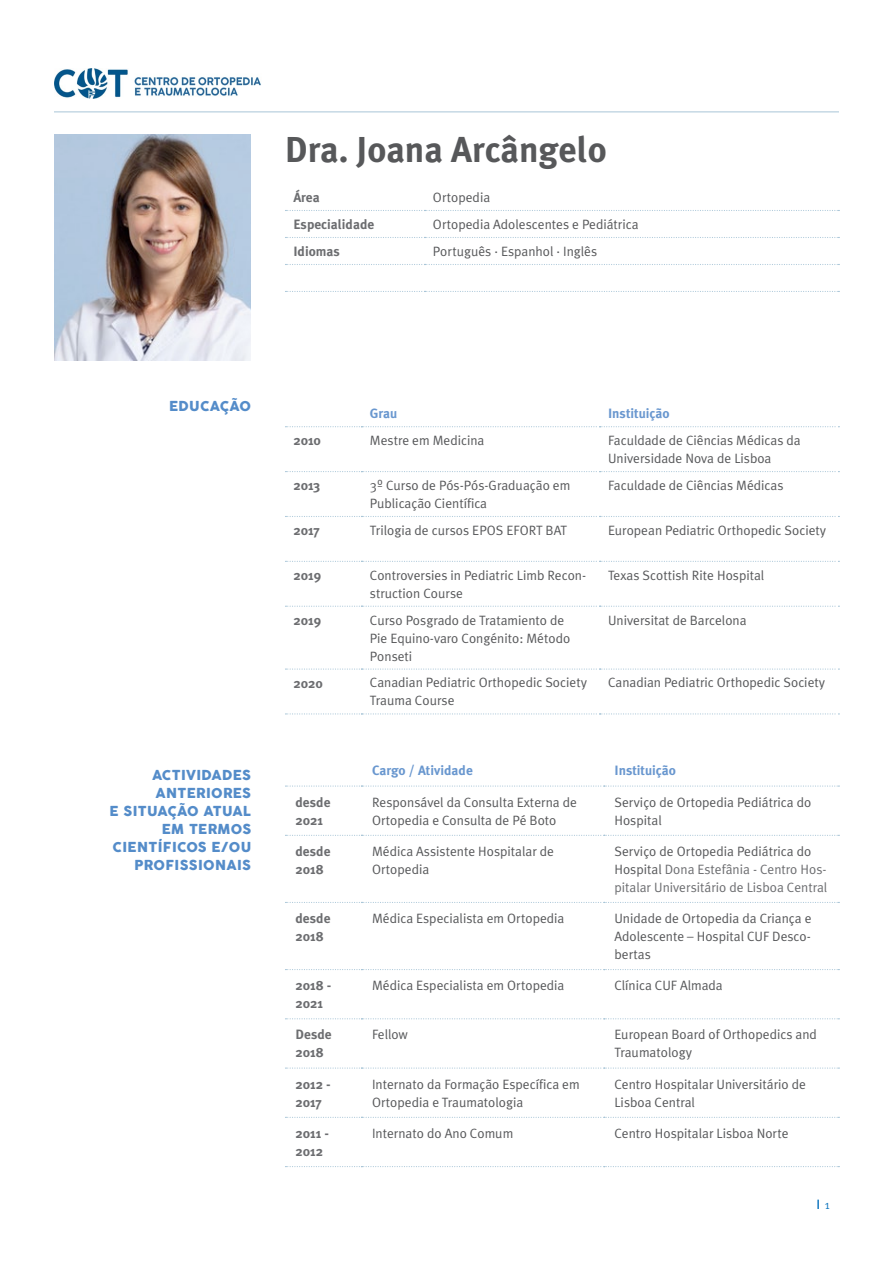
<style>
.page{position:relative;width:893px;height:1263px;background:#fff}
.page>*{position:absolute;margin:0;border:0;box-sizing:border-box;transform-origin:0 0}
.t1{font:700 36px "Meta Plus";color:#57585a}
.t2{font:13.5px/18px "Meta Plus Normal";color:#57585a}
.t3{font:700 13.5px/18px "Meta Plus";color:#6c6d70}
.t4{font:13.5px/18px "Meta Plus Normal";color:#6c6d70}
.t5{font:13.5px/18px "Cocogoose";letter-spacing:.025em;color:#548cc9;text-align:right}
.t6{font:700 13.5px "Meta Plus";color:#6997cf}
.t7{font:12px "Meta Plus Normal";color:#177ac0}
.s1{color:#57585a}
</style>
<div class="page">
<svg style="left:817px;top:1199px;width:2px;height:10px"></svg>
<img style="left:54px;top:68px;width:207px;height:31px">
<hr style="left:54px;top:112px;width:785px;height:1px;background:#a8c5d7">
<img style="left:54px;top:135px;width:197px;height:226px">
<svg style="left:285px;top:210px;width:554px;height:1px"></svg>
<svg style="left:285px;top:237px;width:554px;height:1px"></svg>
<svg style="left:285px;top:264px;width:554px;height:1px"></svg>
<svg style="left:285px;top:291px;width:554px;height:1px"></svg>
<svg style="left:285px;top:426px;width:554px;height:1px"></svg>
<svg style="left:285px;top:471px;width:554px;height:1px"></svg>
<svg style="left:285px;top:516px;width:554px;height:1px"></svg>
<svg style="left:285px;top:561px;width:554px;height:1px"></svg>
<svg style="left:285px;top:606px;width:554px;height:1px"></svg>
<svg style="left:285px;top:668px;width:554px;height:2px"></svg>
<svg style="left:285px;top:713px;width:554px;height:1px"></svg>
<svg style="left:285px;top:785px;width:554px;height:2px"></svg>
<svg style="left:285px;top:835px;width:554px;height:1px"></svg>
<svg style="left:285px;top:902px;width:554px;height:1px"></svg>
<svg style="left:285px;top:969px;width:554px;height:1px"></svg>
<svg style="left:285px;top:1018px;width:554px;height:1px"></svg>
<svg style="left:285px;top:1067px;width:554px;height:2px"></svg>
<svg style="left:285px;top:1117px;width:554px;height:1px"></svg>
<svg style="left:285px;top:1166px;width:554px;height:1px"></svg>
<p class="t1" style="left:285px;top:129px;width:323px">Dra. Joana Arcângelo</p>
<p class="t3" style="left:293px;top:188px;width:28px">Área</p>
<p class="t2" style="left:433px;top:188px;width:59px">Ortopedia</p>
<p class="t3" style="left:293px;top:215px;width:82px">Especialidade</p>
<p class="t2" style="left:433px;top:215px;width:207px">Ortopedia Adolescentes e Pediátrica</p>
<p class="t3" style="left:293px;top:242px;width:48px">Idiomas</p>
<p class="t2" style="left:433px;top:242px;width:166px">Português ∙ Espanhol ∙ Inglês</p>
<p class="t5" style="left:169px;top:397px;width:83px">EDUCAÇÃO</p>
<p class="t5" style="left:152px;top:767px;width:101px">ACTIVIDADES</p>
<p class="t5" style="left:155px;top:785px;width:97px">ANTERIORES</p>
<p class="t5" style="left:110px;top:803px;width:143px">E SITUAÇÃO ATUAL</p>
<p class="t5" style="left:113px;top:821px;width:140px">EM TERMOS<br>CIENTÍFICOS E/OU<br>PROFISSIONAIS</p>
<p class="t6" style="left:370px;top:406px;width:29px">Grau</p>
<p class="t6" style="left:608px;top:406px;width:63px">Instituição</p>
<p class="t3" style="left:293px;top:431px;width:29px">2010</p>
<p class="t2" style="left:370px;top:431px;width:116px">Mestre em Medicina</p>
<p class="t2" style="left:608px;top:431px;width:194px">Faculdade de Ciências Médicas da<br>Universidade Nova de Lisboa</p>
<p class="t3" style="left:293px;top:476px;width:29px">2013</p>
<p class="t2" style="left:370px;top:476px;width:202px">3º Curso de Pós-Pós-Graduação em<br>Publicação Científica</p>
<p class="t2" style="left:608px;top:476px;width:177px">Faculdade de Ciências Médicas</p>
<p class="t3" style="left:293px;top:521px;width:28px">2017</p>
<p class="t2" style="left:370px;top:521px;width:199px">Trilogia de cursos EPOS EFORT BAT</p>
<p class="t2" style="left:608px;top:521px;width:220px">European Pediatric Orthopedic Society</p>
<p class="t3" style="left:293px;top:566px;width:29px">2019</p>
<p class="t2" style="left:370px;top:566px;width:218px">Controversies in Pediatric Limb Recon&shy;struction Course</p>
<p class="t2" style="left:608px;top:566px;width:158px">Texas Scottish Rite Hospital</p>
<p class="t3" style="left:293px;top:611px;width:29px">2019</p>
<p class="t2" style="left:370px;top:611px;width:202px">Curso Posgrado de Tratamiento de<br>Pie Equino-varo Congénito: Método<br>Ponseti</p>
<p class="t2" style="left:608px;top:611px;width:140px">Universitat de Barcelona</p>
<p class="t3" style="left:293px;top:674px;width:31px">2020</p>
<p class="t2" style="left:370px;top:674px;width:219px">Canadian Pediatric Orthopedic Society<br>Trauma Course</p>
<p class="t2" style="left:608px;top:674px;width:219px">Canadian Pediatric Orthopedic Society</p>
<p class="t6" style="left:372px;top:763px;width:102px">Cargo / Atividade</p>
<p class="t6" style="left:614px;top:763px;width:63px">Instituição</p>
<p class="t3" style="left:296px;top:793px;width:37px">desde<br>2021</p>
<p class="t2" style="left:372px;top:793px;width:206px">Responsável da Consulta Externa de<br>Ortopedia e Consulta de Pé Boto</p>
<p class="t2" style="left:614px;top:793px;width:198px">Serviço de Ortopedia Pediátrica do<br>Hospital</p>
<p class="t3" style="left:296px;top:842px;width:37px">desde<br>2018</p>
<p class="t2" style="left:372px;top:842px;width:183px">Médica Assistente Hospitalar de<br>Ortopedia</p>
<p class="t4" style="left:614px;top:842px;width:214px"><span class="s1">Serviço de Ortopedia Pediátrica do<br>Hospital</span> Dona Estefânia - Centro Hos&shy;pitalar Universitário de Lisboa Central</p>
<p class="t3" style="left:296px;top:909px;width:37px">desde<br>2018</p>
<p class="t2" style="left:372px;top:909px;width:194px">Médica Especialista em Ortopedia</p>
<p class="t2" style="left:614px;top:909px;width:199px;text-align:justify">Unidade de Ortopedia da Criança e Adolescente – Hospital CUF Desco&shy;bertas</p>
<p class="t3" style="left:296px;top:976px;width:38px">2018 -<br>2021</p>
<p class="t2" style="left:372px;top:976px;width:194px">Médica Especialista em Ortopedia</p>
<p class="t2" style="left:614px;top:976px;width:110px">Clínica CUF Almada</p>
<p class="t3" style="left:296px;top:1026px;width:38px">Desde<br>2018</p>
<p class="t2" style="left:372px;top:1025px;width:37px">Fellow</p>
<p class="t2" style="left:614px;top:1025px;width:204px">European Board of Orthopedics and<br>Traumatology</p>
<p class="t3" style="left:296px;top:1075px;width:37px">2012 -<br>2017</p>
<p class="t2" style="left:372px;top:1075px;width:209px">Internato da Formação Específica em<br>Ortopedia e Traumatologia</p>
<p class="t2" style="left:614px;top:1075px;width:193px">Centro Hospitalar Universitário de<br>Lisboa Central</p>
<p class="t3" style="left:296px;top:1124px;width:35px">2011 -<br>2012</p>
<p class="t2" style="left:372px;top:1124px;width:143px">Internato do Ano Comum</p>
<p class="t2" style="left:614px;top:1124px;width:176px">Centro Hospitalar Lisboa Norte</p>
<p class="t7" style="left:825px;top:1197px;width:6px">1</p>
</div>
